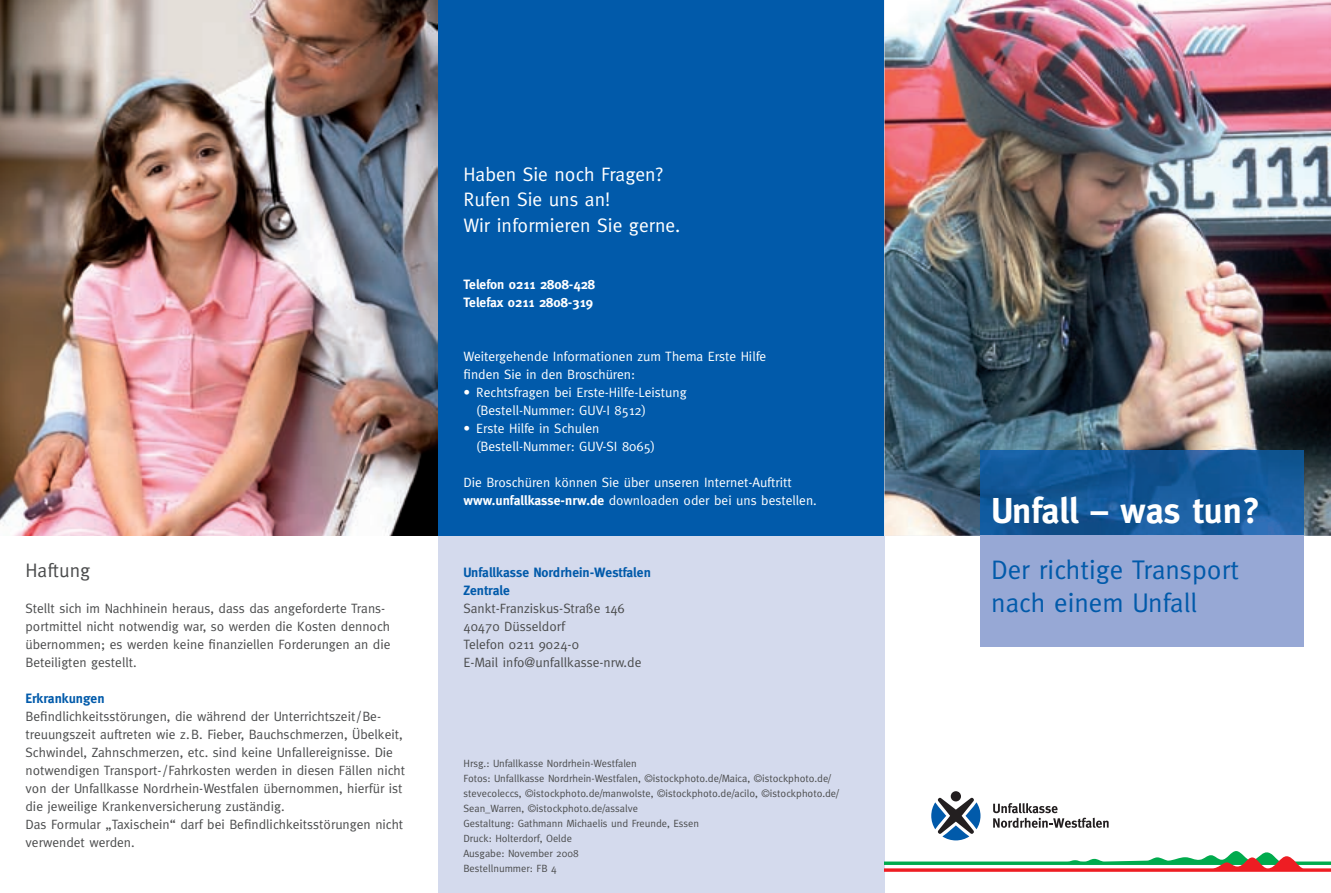
<style>
.page{position:relative;width:1331px;height:893px;background:#fff}
.page>*{position:absolute;margin:0;border:0;box-sizing:border-box;transform-origin:0 0}
.t1{font:700 36px "Meta";color:#fff}
.t2{font:27px/33px "Meta";color:#015aaa}
.t3{font:19.5px/25.5px "Meta";color:#fff}
.t4{font:19.5px "Meta";color:#4b4c4d}
.t5{font:13.5px/18px "Meta";color:#4b4c4d}
.t6{font:13.5px/18px "Meta";color:#fff}
.t7{font:700 13.5px/18px "Meta";color:#015aaa}
.t8{font:700 13.5px/18px "Meta";color:#fff}
.t9{font:10.5px/15px "Meta";color:#4b4c4d}
.s1{font-weight:700}
</style>
<div class="page">
<div style="left:438px;top:536px;width:446px;height:357px;background:#d4daed"></div>
<div style="left:438px;top:0;width:446px;height:536px;background:#015aaa"></div>
<img style="left:884px;top:0;width:447px;height:536px">
<img style="left:980px;top:451px;width:323px;height:85px">
<div style="left:980px;top:536px;width:323px;height:111px;background:#97a8d5"></div>
<div style="left:951px;top:791px;width:10px;height:10px;background:#231f20;border-radius:50%"></div>
<svg style="left:884px;top:798px;width:447px;height:74px"></svg>
<img style="left:0;top:0;width:438px;height:536px">
<h3 class="t4" style="left:26px;top:559px;width:66px">Haftung</h3>
<p class="t5" style="left:26px;top:599px;width:366px">Stellt sich im Nachhinein heraus, dass das angeforderte Trans&shy;portmittel nicht notwendig war, so werden die Kosten dennoch übernommen; es werden keine finanziellen Forderungen an die Beteiligten gestellt.</p>
<p class="t7" style="left:26px;top:689px;width:81px">Erkrankungen</p>
<p class="t5" style="left:26px;top:707px;width:381px">Befindlichkeitsstörungen, die während der Unterrichtszeit / Be&shy;treuungszeit auftreten wie z. B. Fieber, Bauchschmerzen, Übelkeit, Schwindel, Zahnschmerzen, etc. sind keine Unfallereignisse. Die notwendigen Transport- / Fahrkosten werden in diesen Fällen nicht von der Unfallkasse Nordrhein-Westfalen übernommen, hierfür ist die jeweilige Krankenversicherung zuständig.<br>Das Formular „Taxischein“ darf bei Befindlichkeitsstörungen nicht verwendet werden.</p>
<h3 class="t3" style="left:463px;top:161px;width:218px">Haben Sie noch Fragen?<br>Rufen Sie uns an!<br>Wir informieren Sie gerne.</h3>
<p class="t8" style="left:463px;top:275px;width:133px">Telefon 0211 2808-428<br>Telefax 0211 2808-319</p>
<p class="t6" style="left:463px;top:347px;width:304px">Weitergehende Informationen zum Thema Erste Hilfe finden Sie in den Broschüren:</p>
<p class="t6" style="left:476px;top:383px;width:212px;text-indent:-13px">• Rechtsfragen bei Erste-Hilfe-Leistung (Bestell-Nummer: GUV-I 8512)</p>
<p class="t6" style="left:476px;top:419px;width:181px;text-indent:-13px">• Erste Hilfe in Schulen (Bestell-Nummer: GUV-SI 8065)</p>
<p class="t6" style="left:463px;top:473px;width:355px">Die Broschüren können Sie über unseren Internet-Auftritt <span class="s1">www.unfallkasse-nrw.de</span> downloaden oder bei uns bestellen.</p>
<p class="t7" style="left:463px;top:563px;width:189px">Unfallkasse Nordrhein-Westfalen<br>Zentrale</p>
<p class="t5" style="left:463px;top:599px;width:179px">Sankt-Franziskus-Straße 146<br>40470 Düsseldorf<br>Telefon 0211 9024-0<br>E-Mail info@unfallkasse-nrw.de</p>
<p class="t9" style="left:463px;top:755px;width:377px">Hrsg.: Unfallkasse Nordrhein-Westfalen<br>Fotos: Unfallkasse Nordrhein-Westfalen, ©istockphoto.de/Maica, ©istockphoto.de/ stevecoleccs, ©istockphoto.de/manwolste, ©istockphoto.de/acilo, ©istockphoto.de/ Sean_Warren, ©istockphoto.de/assalve<br>Gestaltung: Gathmann Michaelis und Freunde, Essen<br>Druck: Holterdorf, Oelde<br>Ausgabe: November 2008<br>Bestellnummer: FB 4</p>
<h1 class="t1" style="left:991px;top:490px;width:270px">Unfall – was tun?</h1>
<h2 class="t2" style="left:991px;top:553px;width:250px">Der richtige Transport nach einem Unfall</h2>
</div>
